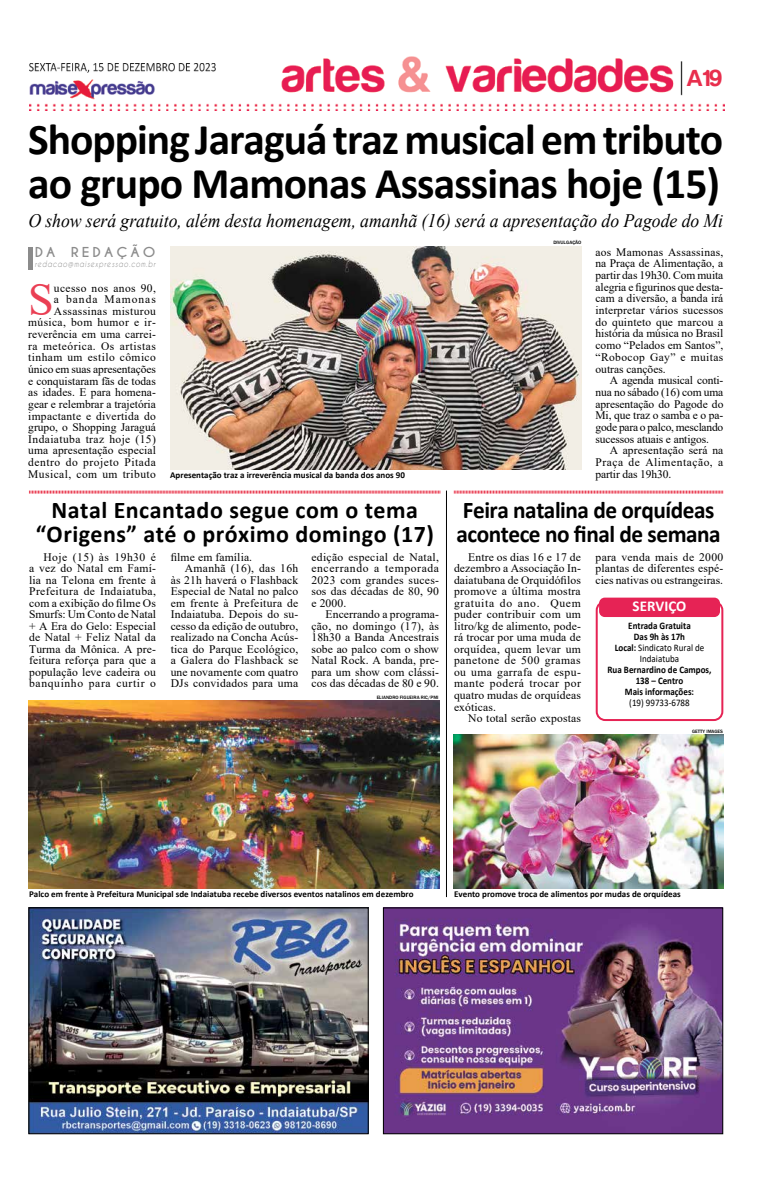
<style>
.page{position:relative;width:780px;height:1191px;background:#fff}
.page>*{position:absolute;margin:0;border:0;box-sizing:border-box;transform-origin:0 0}
.t1{font:46.2px "Times New Roman";color:#ea3f54}
.t2{font:700 44px/44px "Calibri";letter-spacing:-.025em;color:#000}
.t3{font:700 24px/24px "Calibri";letter-spacing:.02em;color:#000;text-align:center}
.t4{font:700 24px/24px "Calibri";letter-spacing:-.02em;color:#000}
.t5{font:24px "Harabara";color:#e82e4d}
.t6{font:italic 19px "Times New Roman";color:#000;scale:.93 1}
.t7{font:700 15px "Calibri";color:#fff}
.t8{font:700 12.9px "Caviar Dreams";letter-spacing:.22em;color:#8b8b8b;scale:1.07 1}
.t9{font:11.5px/11.5px "Times New Roman";letter-spacing:.01em;color:#000;text-align:justify}
.t10{font:700 10px/11px "Calibri";color:#000;text-align:center;scale:.9 1}
.t11{font:10px "Calibri";color:#000;scale:.9 1}
.t12{font:700 9px "Calibri";color:#000}
.t13{font:italic 8.3px "Caviar Dreams";letter-spacing:.11em;color:#8b8b8b;scale:.83 1}
.t14{font:500 4.9px "Franklin Gothic";color:#000}
.s1{font-weight:400}
</style>
<div class="page">
<img style="left:29px;top:57px;width:695px;height:54px">
<img style="left:30px;top:63px;width:185px;height:9px">
<img style="left:170px;top:247px;width:411px;height:222px">
<hr style="left:28px;top:247px;width:4px;height:22px;background:#8b8b8b">
<img style="left:30px;top:909px;width:337px;height:223px">
<div style="left:28px;top:907px;width:341px;height:227px;border:1px solid #000"></div>
<img style="left:385px;top:909px;width:336px;height:223px">
<div style="left:383px;top:907px;width:340px;height:227px;border:1px solid #000"></div>
<svg style="left:454px;top:490px;width:269px;height:3px"></svg>
<hr style="left:446px;top:490px;width:1px;height:407px;background:#000">
<img style="left:454px;top:734px;width:269px;height:154px">
<img style="left:29px;top:700px;width:410px;height:188px">
<div style="left:595px;top:601px;width:128px;height:120px;border:2px solid #e62354;border-radius:9px"></div>
<div style="left:599px;top:597px;width:121px;height:20px;background:#e62355;border-radius:6px"></div>
<svg style="left:29px;top:490px;width:411px;height:4px;background:#f39ea8"></svg>
<h3 class="t5" style="left:686px;top:65px;width:37px">A19</h3>
<h2 class="t2" style="left:28px;top:117px;width:696px">Shopping Jaraguá traz musical em tributo ao grupo Mamonas Assassinas hoje (15)</h2>
<h3 class="t6" style="left:28px;top:208px;width:748px">O show será gratuito, além desta homenagem, amanhã (16) será a apresentação do Pagode do Mi</h3>
<p class="t14" style="left:553px;top:240px;width:30px">DIVULGAÇÃO</p>
<h1 class="t1" style="left:28px;top:266px;width:27px">S</h1>
<p class="t8" style="left:35px;top:244px;width:114px">DA REDAÇÃO</p>
<p class="t13" style="left:35px;top:259px;width:147px">redacao@maisexpressao.com.br</p>
<p class="t9" style="left:595px;top:245px;width:129px">aos Mamonas Assassinas, na Praça de Alimentação, a partir das 19h30. Com muita alegria e figurinos que desta&shy;cam a diversão, a banda irá interpretar vários sucessos do quinteto que marcou a história da música no Brasil como “Pelados em Santos”, “Robocop Gay” e muitas outras canções.</p>
<p class="t9" style="left:595px;top:374px;width:129px;text-indent:14px">A agenda musical conti&shy;nua no sábado (16) com uma apresentação do Pagode do Mi, que traz o samba e o pa&shy;gode para o palco, mesclando sucessos atuais e antigos.</p>
<p class="t9" style="left:595px;top:444px;width:129px;text-indent:14px">A apresentação será na Praça de Alimentação, a partir das 19h30.</p>
<p class="t9" style="left:28px;top:282px;width:129px;text-align:right">ucesso nos anos 90,<br>a banda Mamonas<br>Assassinas misturou música, bom humor e ir&shy;reverência em uma carrei&shy;ra meteórica. Os artistas tinham um estilo cômico único em suas apresentações e conquistaram fãs de todas as idades. E para homena&shy;gear e relembrar a trajetória impactante e divertida do grupo, o Shopping Jaraguá<br>Indaiatuba traz hoje (15) uma apresentação especial dentro do projeto Pitada<br>Musical, com um tributo</p>
<p class="t12" style="left:170px;top:468px;width:236px">Apresentação traz a irreverência musical da banda dos anos 90</p>
<h3 class="t3" style="left:36px;top:498px;width:399px">Natal Encantado segue com o tema “Origens” até o próximo domingo (17)</h3>
<p class="t9" style="left:29px;top:551px;width:128px;text-indent:14px">Hoje (15) às 19h30 é a vez do Natal em Famí&shy;lia na Telona em frente à Prefeitura de Indaiatuba, com a exibição do filme Os Smurfs: Um Conto de Natal + A Era do Gelo: Especial de Natal + Feliz Natal da Turma da Mônica. A pre&shy;feitura reforça para que a população leve cadeira ou banquinho para curtir o</p>
<p class="t9" style="left:171px;top:551px;width:83px">filme em família.</p>
<p class="t9" style="left:311px;top:551px;width:129px">edição especial de Natal, encerrando a temporada 2023 com grandes suces&shy;sos das décadas de 80, 90 e 2000.</p>
<p class="t9" style="left:311px;top:608px;width:129px;text-indent:14px">Encerrando a programa&shy;ção, no domingo (17), às 18h30 a Banda Ancestrais sobe ao palco com o show Natal Rock. A banda, pre&shy;para um show com clássi&shy;cos das décadas de 80 e 90.</p>
<p class="t9" style="left:185px;top:562px;width:115px">Amanhã (16), das 16h</p>
<p class="t9" style="left:171px;top:574px;width:129px">às 21h haverá o Flashback</p>
<p class="t9" style="left:171px;top:585px;width:129px">Especial de Natal no palco</p>
<p class="t9" style="left:171px;top:597px;width:129px">em frente à Prefeitura de</p>
<p class="t9" style="left:171px;top:608px;width:129px">Indaiatuba. Depois do su-</p>
<p class="t9" style="left:171px;top:620px;width:129px">cesso da edição de outubro,</p>
<p class="t9" style="left:171px;top:631px;width:129px">realizado na Concha Acús-</p>
<p class="t9" style="left:171px;top:643px;width:129px">tica do Parque Ecológico,</p>
<p class="t9" style="left:171px;top:654px;width:129px">a Galera do Flashback se</p>
<p class="t9" style="left:171px;top:666px;width:129px">une novamente com quatro</p>
<p class="t9" style="left:171px;top:677px;width:129px">DJs convidados para uma</p>
<p class="t14" style="left:376px;top:694px;width:63px">ELIANDRO FIGUEIRA RIC/PMI</p>
<h3 class="t4" style="left:456px;top:498px;width:266px">Feira natalina de orquídeas acontece no final de semana</h3>
<p class="t9" style="left:454px;top:551px;width:128px;text-indent:14px">Entre os dias 16 e 17 de dezembro a Associação In&shy;daiatubana de Orquidófilos promove a última mostra gratuita do ano. Quem puder contribuir com um litro/kg de alimento, pode&shy;rá trocar por uma muda de orquídea, quem levar um panetone de 500 gramas ou uma garrafa de espu&shy;mante poderá trocar por quatro mudas de orquídeas exóticas.</p>
<p class="t9" style="left:468px;top:712px;width:114px">No total serão expostas</p>
<p class="t9" style="left:595px;top:551px;width:129px">para venda mais de 2000 plantas de diferentes espé&shy;cies nativas ou estrangeiras.</p>
<h3 class="t7" style="left:632px;top:595px;width:55px">SERVIÇO</h3>
<p class="t10" style="left:614px;top:620px;width:101px">Entrada Gratuita<br>Das 9h às 17h<br>Local: <span class="s1">Sindicato Rural de<br>Indaiatuba</span></p>
<p class="t10" style="left:607px;top:664px;width:117px">Rua Bernardino de Campos,<br>138 – Centro<br>Mais informações:</p>
<p class="t11" style="left:629px;top:695px;width:69px">(19) 99733-6788</p>
<p class="t14" style="left:692px;top:728px;width:32px">GETTY IMAGES</p>
<p class="t12" style="left:29px;top:887px;width:386px">Palco em frente à Prefeitura Municipal sde Indaiatuba recebe diversos eventos natalinos em dezembro</p>
<p class="t12" style="left:454px;top:887px;width:228px">Evento promove troca de alimentos por mudas de orquídeas</p>
</div>
